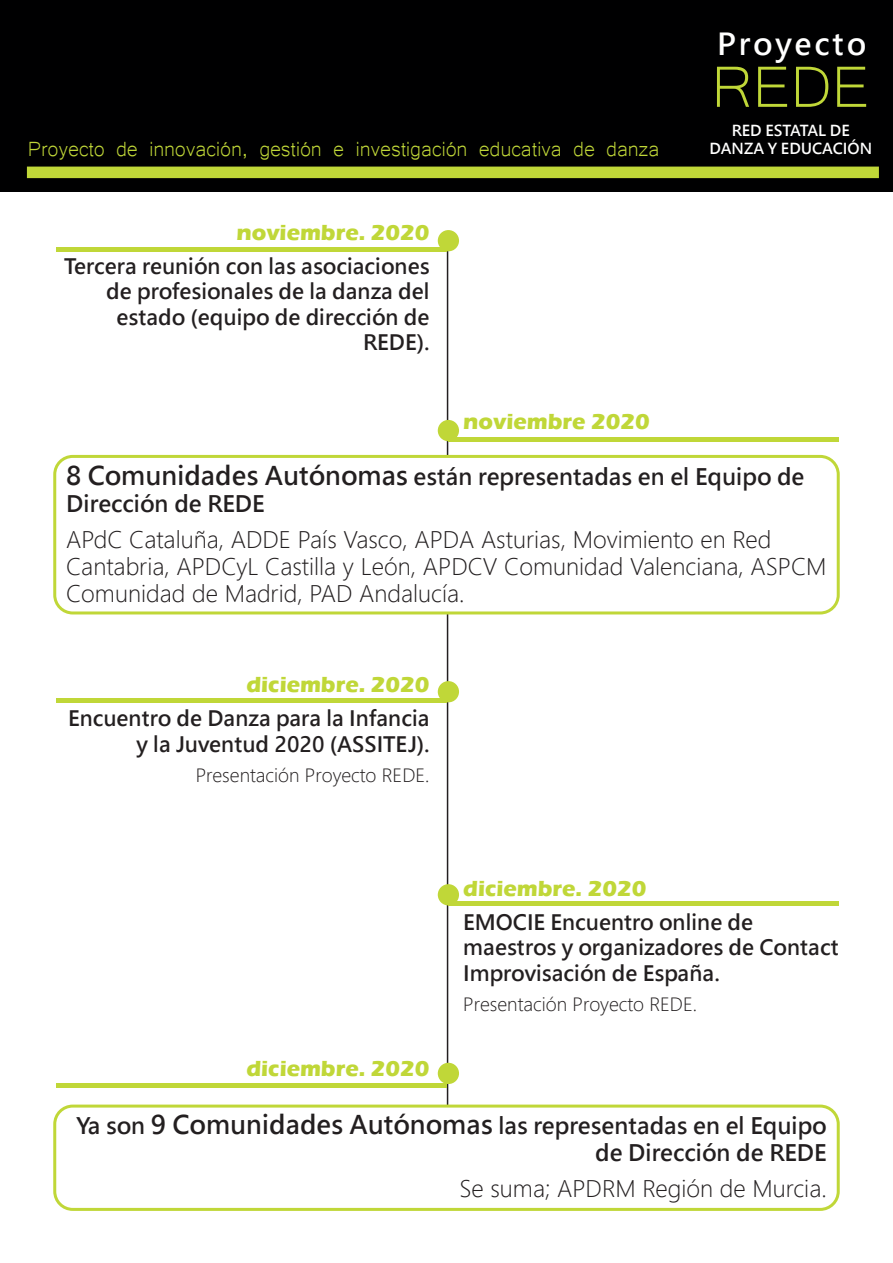
<style>
.page{position:relative;width:893px;height:1263px;background:#fff}
.page>*{position:absolute;margin:0;border:0;box-sizing:border-box;transform-origin:0 0}
.t1{font:75px "Microsoft Yi Baiti";color:#c0d738}
.t2{font:30px "Microsoft Jheng Hei UI Bold";letter-spacing:.095em;color:#fff}
.t3{font:26.7px "Microsoft Yi Baiti";letter-spacing:-.01em;color:#c0d738}
.t4{font:22.5px/27px "Microsoft Jheng Hei UI Light";color:#231f20}
.t5{font:22.5px/27px "Microsoft Jheng Hei UI Bold";color:#231f20}
.t6{font:700 22.5px "Eras ITC";color:#c0d738}
.t7{font:21px/25.2px "Microsoft Jheng Hei UI Bold";color:#231f20;text-align:right}
.t8{font:18px "Microsoft Jheng Hei UI Light";color:#231f20}
.t9{font:15px "Microsoft Jheng Hei UI Bold";color:#fff}
.s1{font-size:25.5px}
</style>
<div class="page">
<hr style="left:447px;top:236px;width:1px;height:973px;background:#231f20">
<div style="left:438px;top:420px;width:21px;height:21px;background:#c0d738;border-radius:50%"></div>
<div style="left:438px;top:884px;width:21px;height:21px;background:#c0d738;border-radius:50%"></div>
<hr style="left:448px;top:437px;width:391px;height:4px;background:#c0d738">
<hr style="left:448px;top:901px;width:391px;height:4px;background:#c0d738">
<div style="left:438px;top:681px;width:21px;height:21px;background:#c0d738;border-radius:50%"></div>
<div style="left:438px;top:1063px;width:21px;height:21px;background:#c0d738;border-radius:50%"></div>
<hr style="left:56px;top:698px;width:390px;height:4px;background:#c0d738">
<hr style="left:56px;top:1083px;width:390px;height:4px;background:#c0d738">
<div style="left:438px;top:230px;width:21px;height:21px;background:#c0d738;border-radius:50%"></div>
<hr style="left:56px;top:247px;width:390px;height:4px;background:#c0d738">
<div style="left:55px;top:456px;width:783px;height:157px;background:#fff;border-radius:18px"></div>
<div style="left:53px;top:455px;width:787px;height:159px;border:3px solid #c0d738;border-radius:18px"></div>
<div style="left:53px;top:1104px;width:787px;height:107px;border:3px solid #c0d738;border-radius:18px"></div>
<div style="left:0;top:0;width:893px;height:191px;background:#000001"></div>
<div style="left:27px;top:167px;width:852px;height:11px;background:#c0d738"></div>
<p class="t2" style="left:717px;top:25px;width:150px">Proyecto</p>
<p class="t1" style="left:712px;top:43px;width:160px">REDE</p>
<p class="t9" style="left:732px;top:121px;width:119px">RED ESTATAL DE</p>
<p class="t3" style="left:28px;top:133px;width:633px">Proyecto de innovación, gestión e investigación educativa de danza</p>
<p class="t9" style="left:709px;top:139px;width:164px">DANZA Y EDUCACIÓN</p>
<p class="t6" style="left:236px;top:219px;width:195px">noviembre. 2020</p>
<p class="t7" style="left:64px;top:254px;width:367px">Tercera reunión con las asociaciones de profesionales de la danza del estado (equipo de dirección de<br>REDE).</p>
<p class="t6" style="left:463px;top:408px;width:188px">noviembre 2020</p>
<p class="t5" style="left:66px;top:463px;width:740px"><span class="s1">8 Comunidades Autónomas</span> están representadas en el Equipo de<br>Dirección de REDE</p>
<p class="t4" style="left:66px;top:526px;width:762px">APdC Cataluña, ADDE País Vasco, APDA Asturias, Movimiento en Red<br>Cantabria, APDCyL Castilla y León, APDCV Comunidad Valenciana, ASPCM<br>Comunidad de Madrid, PAD Andalucía.</p>
<p class="t6" style="left:246px;top:672px;width:185px">diciembre. 2020</p>
<p class="t7" style="left:68px;top:706px;width:363px">Encuentro de Danza para la Infancia y la Juventud 2020 (ASSITEJ).</p>
<p class="t8" style="left:196px;top:764px;width:235px">Presentación Proyecto REDE.</p>
<p class="t6" style="left:246px;top:1056px;width:185px">diciembre. 2020</p>
<p class="t6" style="left:463px;top:875px;width:185px">diciembre. 2020</p>
<p class="t7" style="left:463px;top:910px;width:377px;text-align:left">EMOCIE Encuentro online de maestros y organizadores de Contact<br>Improvisación de España.</p>
<p class="t8" style="left:463px;top:993px;width:235px">Presentación Proyecto REDE.</p>
<p class="t5" style="left:76px;top:1112px;width:752px;text-align:right">Ya son <span class="s1">9 Comunidades Autónomas</span> las representadas en el Equipo de Dirección de REDE</p>
<p class="t4" style="left:459px;top:1175px;width:369px">Se suma; APDRM Región de Murcia.</p>
</div>
